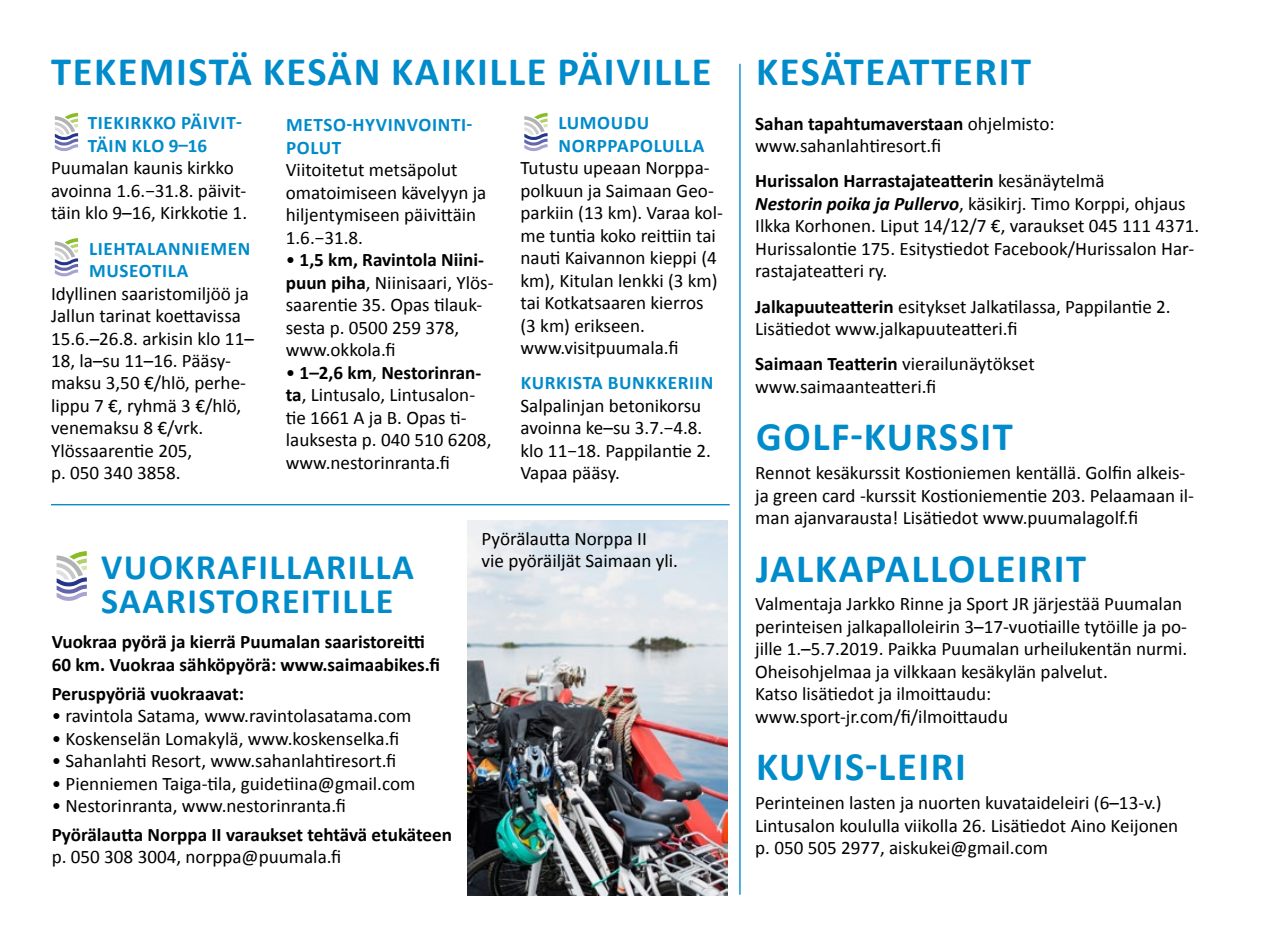
<style>
.page{position:relative;width:1263px;height:944px;background:#fff}
.page>*{position:absolute;margin:0;border:0;box-sizing:border-box;transform-origin:0 0}
.t1{font:700 40.5px "Calibri";letter-spacing:.04em;color:#008bcb}
.t2{font:700 36px/33.8px "Calibri";letter-spacing:.04em;color:#008bcb}
.t3{font:19.12px/22.5px "Calibri";color:#000}
.t4{font:700 19.12px/22.5px "Calibri";color:#000}
.t5{font:700 19.12px/22.5px "Calibri";letter-spacing:.035em;color:#008bcb}
.s1{font-weight:700}
.s2{font-weight:700;font-style:italic}
</style>
<div class="page">
<hr style="left:739px;top:64px;width:2px;height:831px;background:#008bcb">
<hr style="left:51px;top:504px;width:679px;height:1px;background:#008bcb">
<img style="left:468px;top:521px;width:259px;height:374px">
<svg style="left:55px;top:113px;width:23px;height:38px"></svg>
<svg style="left:55px;top:238px;width:23px;height:38px"></svg>
<svg style="left:524px;top:113px;width:24px;height:38px"></svg>
<svg style="left:57px;top:551px;width:30px;height:50px"></svg>
<h1 class="t1" style="left:51px;top:45px;width:662px">TEKEMISTÄ KESÄN KAIKILLE PÄIVILLE</h1>
<p class="t5" style="left:88px;top:112px;width:156px">TIEKIRKKO PÄIVIT-<br>TÄIN KLO 9–16</p>
<p class="t3" style="left:51px;top:157px;width:198px">Puumalan kaunis kirkko avoinna 1.6.−31.8. päivit&shy;täin klo 9–16, Kirkkotie 1.</p>
<p class="t5" style="left:89px;top:237px;width:163px">LIEHTALANNIEMEN<br>MUSEOTILA</p>
<p class="t3" style="left:51px;top:282px;width:204px">Idyllinen saaristomiljöö ja<br>Jallun tarinat koettavissa<br>15.6.–26.8. arkisin klo 11–<br>18, la–su 11–16. Pääsy&shy;maksu 3,50 €/hlö, perhe&shy;lippu 7 €, ryhmä 3 €/hlö, venemaksu 8 €/vrk.<br>Ylössaarentie 205,<br>p. 050 340 3858.</p>
<p class="t5" style="left:286px;top:114px;width:188px">METSO-HYVINVOINTI-<br>POLUT</p>
<p class="t3" style="left:286px;top:159px;width:202px">Viitoitetut metsäpolut omatoimiseen kävelyyn ja hiljentymiseen päivittäin<br>1.6.−31.8.</p>
<p class="t3" style="left:286px;top:249px;width:209px">• <span class="s1">1,5 km, Ravintola Niini&shy;puun piha</span>, Niinisaari, Ylös&shy;saarentie 35. Opas tilauk&shy;sesta p. 0500 259 378, www.okkola.fi</p>
<p class="t3" style="left:286px;top:361px;width:207px">• <span class="s1">1–2,6 km</span>, <span class="s1">Nestorinran&shy;ta</span>, Lintusalo, Lintusalon&shy;tie 1661 A ja B. Opas ti&shy;lauksesta p. 040 510 6208, www.nestorinranta.fi</p>
<p class="t5" style="left:558px;top:112px;width:147px">LUMOUDU<br>NORPPAPOLULLA</p>
<p class="t3" style="left:520px;top:157px;width:204px">Tutustu upeaan Norppa&shy;polkuun ja Saimaan Geo&shy;parkiin (13 km). Varaa kol&shy;me tuntia koko reittiin tai nauti Kaivannon kieppi (4 km), Kitulan lenkki (3 km) tai Kotkatsaaren kierros (3 km) erikseen. www.visitpuumala.fi</p>
<p class="t5" style="left:521px;top:372px;width:194px">KURKISTA BUNKKERIIN</p>
<p class="t3" style="left:520px;top:394px;width:192px">Salpalinjan betonikorsu avoinna ke–su 3.7.−4.8. klo 11−18. Pappilantie 2.<br>Vapaa pääsy.</p>
<h2 class="t2" style="left:101px;top:550px;width:314px">VUOKRAFILLARILLA<br>SAARISTOREITILLE</h2>
<p class="t4" style="left:52px;top:631px;width:390px">Vuokraa pyörä ja kierrä Puumalan saaristoreitti<br>60 km. Vuokraa sähköpyörä: www.saimaabikes.fi</p>
<p class="t4" style="left:52px;top:682px;width:194px">Peruspyöriä vuokraavat:</p>
<p class="t3" style="left:52px;top:705px;width:361px">• ravintola Satama, www.ravintolasatama.com</p>
<p class="t3" style="left:52px;top:727px;width:349px">• Koskenselän Lomakylä, www.koskenselka.fi</p>
<p class="t3" style="left:52px;top:749px;width:346px">• Sahanlahti Resort, www.sahanlahtiresort.fi</p>
<p class="t3" style="left:52px;top:772px;width:365px">• Pienniemen Taiga-tila, guidetiina@gmail.com</p>
<p class="t3" style="left:52px;top:794px;width:296px">• Nestorinranta, www.nestorinranta.fi</p>
<p class="t4" style="left:52px;top:823px;width:402px">Pyörälautta Norppa II varaukset tehtävä etukäteen</p>
<p class="t3" style="left:52px;top:846px;width:291px">p. 050 308 3004, norppa@puumala.fi</p>
<p class="t3" style="left:482px;top:527px;width:198px">Pyörälautta Norppa II<br>vie pyöräiljät Saimaan yli.</p>
<h1 class="t1" style="left:756px;top:45px;width:277px">KESÄTEATTERIT</h1>
<p class="t3" style="left:755px;top:112px;width:301px"><span class="s1">Sahan tapahtumaverstaan</span> ohjelmisto: www.sahanlahtiresort.fi</p>
<p class="t3" style="left:755px;top:170px;width:445px"><span class="s1">Hurissalon Harrastajateatterin</span> kesänäytelmä<br><span class="s2">Nestorin poika ja Pullervo</span>, käsikirj. Timo Korppi, ohjaus Ilkka Korhonen. Liput 14/12/7 €, varaukset 045 111 4371.<br>Hurissalontie 175. Esitystiedot Facebook/Hurissalon Har&shy;rastajateatteri ry.</p>
<p class="t3" style="left:755px;top:295px;width:417px"><span class="s1">Jalkapuuteatterin</span> esitykset Jalkatilassa, Pappilantie 2.<br>Lisätiedot www.jalkapuuteatteri.fi</p>
<p class="t3" style="left:755px;top:353px;width:281px"><span class="s1">Saimaan Teatterin</span> vierailunäytökset www.saimaanteatteri.fi</p>
<h1 class="t1" style="left:756px;top:411px;width:258px">GOLF-KURSSIT</h1>
<p class="t3" style="left:755px;top:462px;width:440px">Rennot kesäkurssit Kostioniemen kentällä. Golfin alkeis&shy;ja green card -kurssit Kostioniementie 203. Pelaamaan il&shy;man ajanvarausta! Lisätiedot www.puumalagolf.fi</p>
<h1 class="t1" style="left:756px;top:542px;width:332px">JALKAPALLOLEIRIT</h1>
<p class="t3" style="left:755px;top:593px;width:433px">Valmentaja Jarkko Rinne ja Sport JR järjestää Puumalan perinteisen jalkapalloleirin 3–17-vuotiaille tytöille ja po&shy;jille 1.–5.7.2019. Paikka Puumalan urheilukentän nurmi.<br>Oheisohjelmaa ja vilkkaan kesäkylän palvelut.<br>Katso lisätiedot ja ilmoittaudu: www.sport-jr.com/fi/ilmoittaudu</p>
<h1 class="t1" style="left:756px;top:741px;width:211px">KUVIS-LEIRI</h1>
<p class="t3" style="left:755px;top:792px;width:425px">Perinteinen lasten ja nuorten kuvataideleiri (6–13-v.)<br>Lintusalon koululla viikolla 26. Lisätiedot Aino Keijonen p. 050 505 2977, aiskukei@gmail.com</p>
</div>
